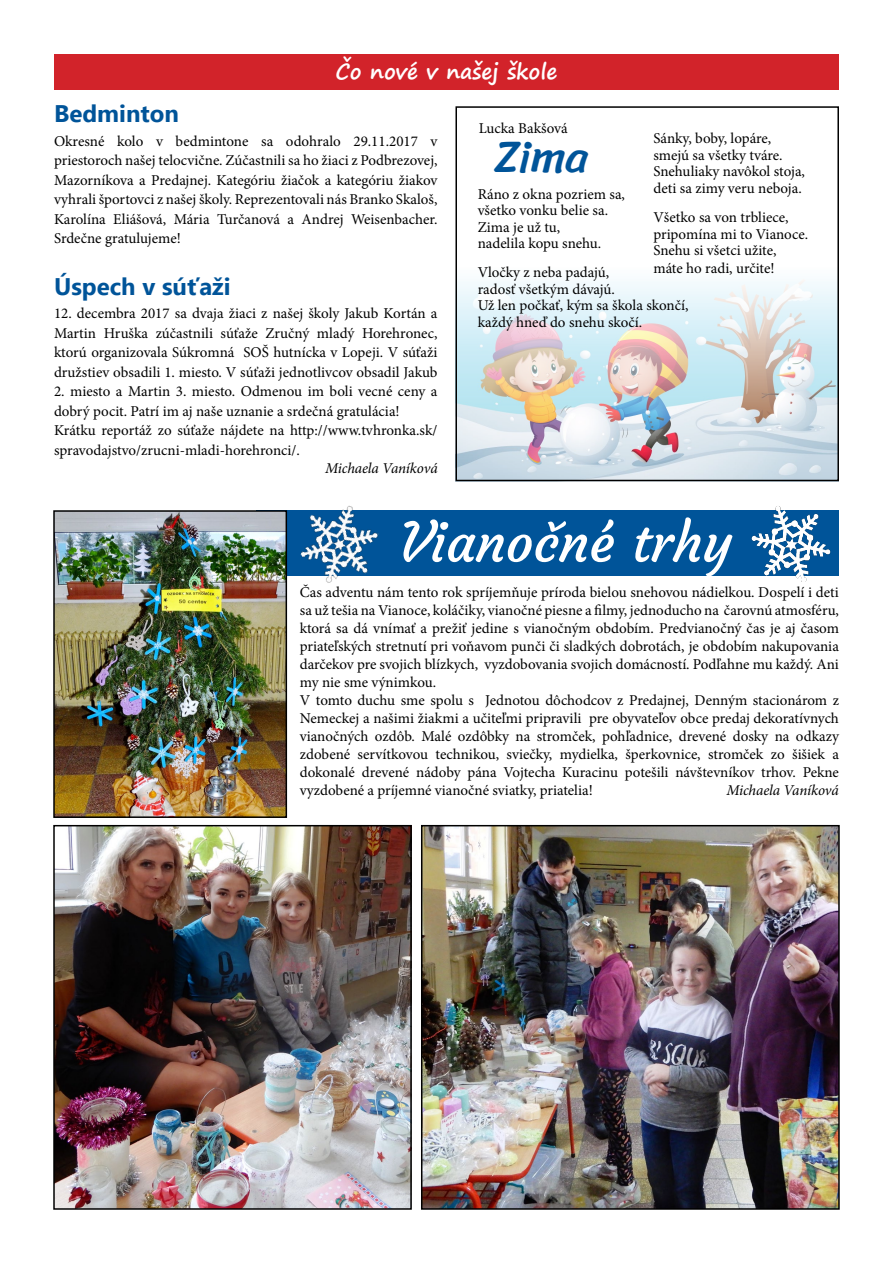
<style>
.page{position:relative;width:893px;height:1263px;background:#fff}
.page>*{position:absolute;margin:0;border:0;box-sizing:border-box;transform-origin:0 0}
.t1{font:54px "Courgette";color:#fff}
.t2{font:45px "Sriracha";color:#005499}
.t3{font:700 24px "Ebrima";color:#005499}
.t4{font:700 21px "Segoe Print";color:#fff}
.t5{font:15px/18px "Minion Pro";color:#000}
.t6{font:italic 15px "Minion Pro";letter-spacing:-.01em;color:#000}
</style>
<div class="page">
<div style="left:257px;top:510px;width:582px;height:66px;background:#005499"></div>
<img style="left:458px;top:280px;width:378px;height:198px">
<div style="left:455px;top:106px;width:384px;height:375px;border:2px solid #000"></div>
<div style="left:54px;top:54px;width:785px;height:36px;background:#d2232a"></div>
<img style="left:424px;top:828px;width:413px;height:379px">
<div style="left:421px;top:825px;width:419px;height:385px;border:2px solid #000"></div>
<img style="left:56px;top:828px;width:353px;height:379px">
<div style="left:53px;top:825px;width:359px;height:385px;border:2px solid #000"></div>
<img style="left:56px;top:513px;width:228px;height:302px">
<div style="left:53px;top:510px;width:234px;height:308px;border:2px solid #000"></div>
<img style="left:751px;top:506px;width:80px;height:76px">
<img style="left:287px;top:505px;width:92px;height:90px">
<h3 class="t4" style="left:336px;top:53px;width:223px">Čo nové v našej škole</h3>
<h3 class="t3" style="left:54px;top:96px;width:127px">Bedminton</h3>
<p class="t5" style="left:54px;top:131px;width:385px;line-height:19.5px;text-align:justify">Okresné kolo v bedmintone sa odohralo 29.11.2017 v priestoroch našej telocvične. Zúčastnili sa ho žiaci z Podbrezovej, Mazorníkova a Predajnej. Kategóriu žiačok a kategóriu žiakov vyhrali športovci z našej školy. Reprezentovali nás Branko Skaloš, Karolína Eliášová, Mária Turčanová a Andrej Weisenbacher.<br>Srdečne gratulujeme!</p>
<h3 class="t3" style="left:54px;top:268px;width:178px">Úspech v súťaži</h3>
<p class="t5" style="left:54px;top:304px;width:385px;line-height:19.5px;text-align:justify">12. decembra 2017 sa dvaja žiaci z našej školy Jakub Kortán a Martin Hruška zúčastnili súťaže Zručný mladý Horehronec, ktorú organizovala Súkromná SOŠ hutnícka v Lopeji. V súťaži družstiev obsadili 1. miesto. V súťaži jednotlivcov obsadil Jakub</p>
<p class="t5" style="left:54px;top:382px;width:385px;line-height:19.5px">2. miesto a Martin 3. miesto. Odmenou im boli vecné ceny a dobrý pocit. Patrí im aj naše uznanie a srdečná gratulácia!<br>Krátku reportáž zo súťaže nájdete na http://www.tvhronka.sk/ spravodajstvo/zrucni-mladi-horehronci/.</p>
<p class="t6" style="left:325px;top:458px;width:114px">Michaela Vaníková</p>
<p class="t5" style="left:479px;top:119px;width:91px">Lucka Bakšová</p>
<h2 class="t2" style="left:494px;top:130px;width:96px">Zima</h2>
<p class="t5" style="left:653px;top:130px;width:153px;line-height:16.5px">Sánky, boby, lopáre, smejú sa všetky tváre.<br>Snehuliaky navôkol stoja, deti sa zimy veru neboja.</p>
<p class="t5" style="left:653px;top:209px;width:156px;line-height:16.5px">Všetko sa von trbliece, pripomína mi to Vianoce.<br>Snehu si všetci užite,</p>
<p class="t5" style="left:653px;top:259px;width:123px">máte ho radi, určite!</p>
<p class="t5" style="left:478px;top:186px;width:149px;line-height:16.5px">Ráno z okna pozriem sa, všetko vonku belie sa.<br>Zima je už tu,<br>nadelila kopu snehu.</p>
<p class="t5" style="left:478px;top:264px;width:212px;line-height:16.5px">Vločky z neba padajú,<br>radosť všetkým dávajú.<br>Už len počkať, kým sa škola skončí, každý hneď do snehu skočí.</p>
<h1 class="t1" style="left:399px;top:509px;width:335px">Vianočné trhy</h1>
<p class="t5" style="left:300px;top:583px;width:541px">Čas adventu nám tento rok spríjemňuje príroda bielou snehovou nádielkou. Dospelí i deti sa už tešia na Vianoce, koláčiky, vianočné piesne a filmy, jednoducho na čarovnú atmosféru, ktorá sa dá vnímať a prežiť jedine s vianočným obdobím. Predvianočný čas je aj časom priateľských stretnutí pri voňavom punči či sladkých dobrotách, je obdobím nakupovania darčekov pre svojich blízkych, vyzdobovania svojich domácností. Podľahne mu každý. Ani my nie sme výnimkou.<br>V tomto duchu sme spolu s Jednotou dôchodcov z Predajnej, Denným stacionárom z Nemeckej a našimi žiakmi a učiteľmi pripravili pre obyvateľov obce predaj dekoratívnych vianočných ozdôb. Malé ozdôbky na stromček, pohľadnice, drevené dosky na odkazy zdobené servítkovou technikou, sviečky, mydielka, šperkovnice, stromček zo šišiek a dokonalé drevené nádoby pána Vojtecha Kuracinu potešili návštevníkov trhov. Pekne vyzdobené a príjemné vianočné sviatky, priatelia!</p>
<p class="t6" style="left:726px;top:780px;width:114px">Michaela Vaníková</p>
</div>
